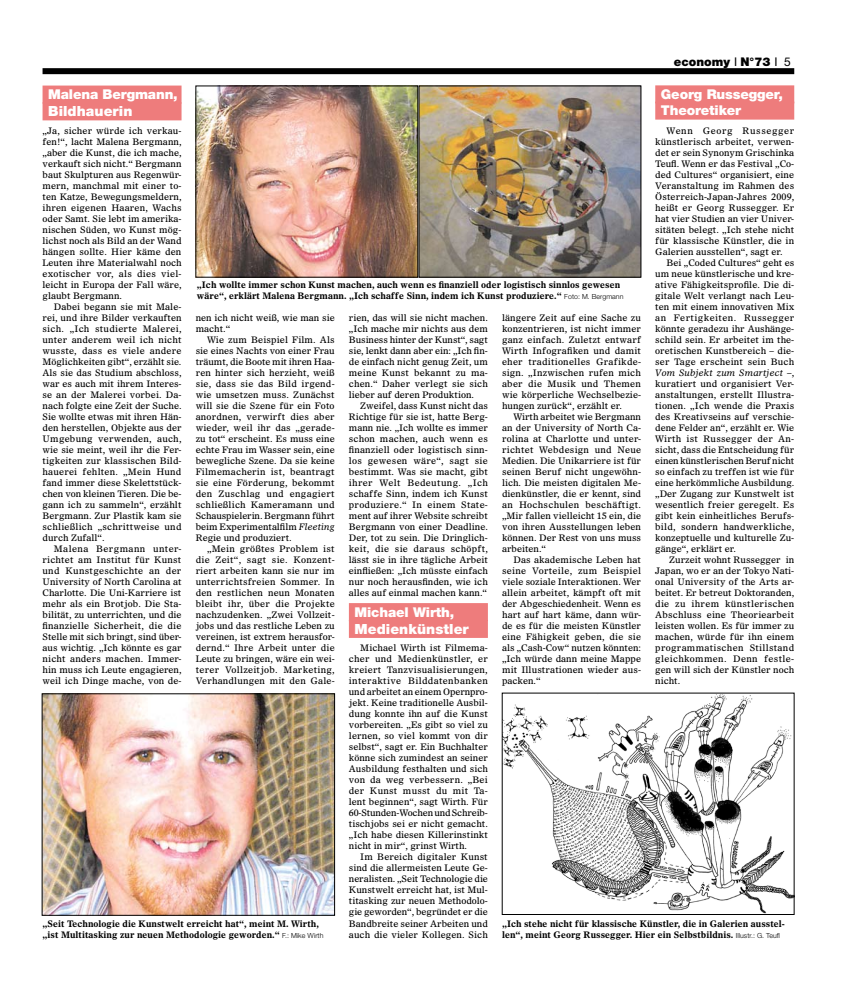
<style>
.page{position:relative;width:851px;height:993px;background:#fff}
.page>*{position:absolute;margin:0;border:0;box-sizing:border-box;transform-origin:0 0}
.t1{font:900 14px "Helvetica Neue LT";letter-spacing:.005em;color:#fff}
.t2{font:900 13.5px/16.2px "Helvetica Neue LT";letter-spacing:-.01em;color:#fff}
.t3{font:900 12px "Helvetica Neue LT";color:#000}
.t4{font:9px/11px "Olympian LT";color:#000;text-align:justify}
.t5{font:700 9px/11px "Olympian LT";color:#000}
.s1{font-weight:400}
.s2{font-style:italic}
.s3{font-family:"Helvetica Neue LT";font-weight:300;font-size:7px}
</style>
<div class="page">
<div style="left:43px;top:68px;width:751px;height:6px;background:#000"></div>
<img style="left:504px;top:694px;width:288px;height:218px">
<img style="left:44px;top:695px;width:288px;height:218px">
<img style="left:198px;top:86px;width:441px;height:191px">
<div style="left:196px;top:86px;width:222px;height:191px;border:1px solid #000"></div>
<div style="left:43px;top:85px;width:138px;height:18px;background:#ee7c7c"></div>
<div style="left:43px;top:102px;width:138px;height:18px;background:#ee7c7c"></div>
<div style="left:349px;top:603px;width:139px;height:18px;background:#ee7c7c"></div>
<div style="left:349px;top:619px;width:139px;height:18px;background:#ee7c7c"></div>
<div style="left:655px;top:85px;width:139px;height:18px;background:#ee7c7c"></div>
<div style="left:655px;top:102px;width:139px;height:18px;background:#ee7c7c"></div>
<h2 class="t2" style="left:48px;top:86px;width:131px">Malena Bergmann,</h2>
<h1 class="t1" style="left:48px;top:103px;width:86px">Bildhauerin</h1>
<h3 class="t3" style="left:673px;top:55px;width:118px">economy <span class="s1">I</span> N°73 <span class="s1">I 5</span></h3>
<h2 class="t2" style="left:660px;top:86px;width:124px">Georg Russegger,<br>Theoretiker</h2>
<p class="t4" style="left:43px;top:125px;width:140px">„Ja, sicher würde ich verkau&shy;fen!“, lacht Malena Bergmann, „aber die Kunst, die ich mache, verkauft sich nicht.“ Bergmann baut Skulpturen aus Regenwür&shy;mern, manchmal mit einer to&shy;ten Katze, Bewegungsmeldern, ihren eigenen Haaren, Wachs oder Samt. Sie lebt im amerika&shy;nischen Süden, wo Kunst mög&shy;lichst noch als Bild an der Wand hängen sollte. Hier käme den Leuten ihre Materialwahl noch exotischer vor, als dies viel&shy;leicht in Europa der Fall wäre, glaubt Bergmann.</p>
<p class="t4" style="left:43px;top:301px;width:140px;text-indent:11px">Dabei begann sie mit Male&shy;rei, und ihre Bilder verkauften sich. „Ich studierte Malerei, unter anderem weil ich nicht wusste, dass es viele andere Möglichkeiten gibt“, erzählt sie.<br>Als sie das Studium abschloss, war es auch mit ihrem Interes&shy;se an der Malerei vorbei. Da&shy;nach folgte eine Zeit der Suche.<br>Sie wollte etwas mit ihren Hän&shy;den herstellen, Objekte aus der Umgebung verwenden, auch, wie sie meint, weil ihr die Fer&shy;tigkeiten zur klassischen Bild&shy;hauerei fehlten. „Mein Hund fand immer diese Skelettstück&shy;chen von kleinen Tieren. Die be&shy;gann ich zu sammeln“, erzählt Bergmann. Zur Plastik kam sie schließlich „schrittweise und durch Zufall“.</p>
<p class="t4" style="left:43px;top:543px;width:140px;text-indent:11px">Malena Bergmann unter&shy;richtet am Institut für Kunst und Kunstgeschichte an der University of North Carolina at Charlotte. Die Uni-Karriere ist mehr als ein Brotjob. Die Sta&shy;bilität, zu unterrichten, und die finanzielle Sicherheit, die die Stelle mit sich bringt, sind über&shy;aus wichtig. „Ich könnte es gar nicht anders machen. Immer&shy;hin muss ich Leute engagieren, weil ich Dinge mache, von de-</p>
<p class="t4" style="left:655px;top:125px;width:140px;text-indent:11px">Wenn Georg Russegger künstlerisch arbeitet, verwen&shy;det er sein Synonym Grischinka Teufl. Wenn er das Festival „Co&shy;ded Cultures“ organisiert, eine Veranstaltung im Rahmen des Österreich-Japan-Jahres 2009, heißt er Georg Russegger. Er hat vier Studien an vier Univer&shy;sitäten belegt. „Ich stehe nicht für klassische Künstler, die in Galerien ausstellen“, sagt er.</p>
<p class="t4" style="left:655px;top:257px;width:140px;text-indent:11px">Bei „Coded Cultures“ geht es um neue künstlerische und kre&shy;ative Fähigkeitsprofile. Die di&shy;gitale Welt verlangt nach Leu&shy;ten mit einem innovativen Mix an Fertigkeiten. Russegger könnte geradezu ihr Aushänge&shy;schild sein. Er arbeitet im the&shy;oretischen Kunstbereich – die&shy;ser Tage erscheint sein Buch <span class="s2">Vom Subjekt zum Smartject</span> –, kuratiert und organisiert Ver&shy;anstaltungen, erstellt Illustra&shy;tionen. „Ich wende die Praxis des Kreativseins auf verschie&shy;dene Fel-der an“, erzählt er. Wie Wirth ist Russegger der An&shy;sicht, dass die Entscheidung für einen künstlerischen Beruf nicht so einfach zu treffen ist wie für eine herkömmliche Ausbildung. „Der Zugang zur Kunstwelt ist wesentlich freier geregelt. Es gibt kein einheitliches Berufs&shy;bild, sondern handwerkliche, konzeptuelle und kulturelle Zu&shy;gänge“, erklärt er.</p>
<p class="t4" style="left:655px;top:554px;width:140px;text-indent:14px">Zurzeit wohnt Russegger in Japan, wo er an der Tokyo Nati&shy;onal University of the Arts ar&shy;beitet. Er betreut Doktoranden, die zu ihrem künstlerischen Abschluss eine Theoriearbeit leisten wollen. Es für immer zu machen, würde für ihn einem programmatischen Stillstand gleichkommen. Denn festle&shy;gen will sich der Künstler noch nicht.</p>
<p class="t5" style="left:197px;top:279px;width:428px">„Ich wollte immer schon Kunst machen, auch wenn es finanziell oder logistisch sinnlos gewesen wäre“, erklärt Malena Bergmann. „Ich schaffe Sinn, indem ich Kunst produziere.“ <span class="s3">Foto: M. Bergmann</span></p>
<p class="t4" style="left:196px;top:312px;width:140px">nen ich nicht weiß, wie man sie macht.“</p>
<p class="t4" style="left:196px;top:334px;width:140px;text-indent:11px">Wie zum Beispiel Film. Als sie eines Nachts von einer Frau träumt, die Boote mit ihren Haa&shy;ren hinter sich herzieht, weiß sie, dass sie das Bild irgend&shy;wie umsetzen muss. Zunächst will sie die Szene für ein Foto anordnen, verwirft dies aber wieder, weil ihr das „gerade&shy;zu tot“ erscheint. Es muss eine echte Frau im Wasser sein, eine bewegliche Szene. Da sie keine Filmemacherin ist, beantragt sie eine Förderung, bekommt den Zuschlag und engagiert schließlich Kameramann und Schauspielerin. Bergmann führt beim Experimentalfilm <span class="s2">Fleeting </span>Regie und produziert.</p>
<p class="t4" style="left:196px;top:543px;width:140px;text-indent:11px">„Mein größtes Problem ist die Zeit“, sagt sie. Konzent&shy;riert arbeiten kann sie nur im unterrichtsfreien Sommer. In den restlichen neun Monaten bleibt ihr, über die Projekte nachzudenken. „Zwei Vollzeit&shy;jobs und das restliche Leben zu vereinen, ist extrem herausfor&shy;dernd.“ Ihre Arbeit unter die Leute zu bringen, wäre ein wei&shy;terer Vollzeitjob. Marketing, Verhandlungen mit den Gale-</p>
<p class="t4" style="left:349px;top:312px;width:140px">rien, das will sie nicht machen. „Ich mache mir nichts aus dem Business hinter der Kunst“, sagt sie, lenkt dann aber ein: „Ich fin&shy;de einfach nicht genug Zeit, um meine Kunst bekannt zu ma&shy;chen.“ Daher verlegt sie sich lieber auf deren Produktion.</p>
<p class="t4" style="left:349px;top:400px;width:140px;text-indent:11px">Zweifel, dass Kunst nicht das Richtige für sie ist, hatte Berg&shy;mann nie. „Ich wollte es immer schon machen, auch wenn es finanziell oder logistisch sinn&shy;los gewesen wäre“, sagt sie bestimmt. Was sie macht, gibt ihrer Welt Bedeutung. „Ich schaffe Sinn, indem ich Kunst produziere.“ In einem State&shy;ment auf ihrer Website schreibt Bergmann von einer Deadline.<br>Der, tot zu sein. Die Dringlich&shy;keit, die sie daraus schöpft, lässt sie in ihre tägliche Arbeit einfließen: „Ich müsste einfach nur noch herausfinden, wie ich alles auf einmal machen kann.“</p>
<p class="t4" style="left:502px;top:312px;width:140px">längere Zeit auf eine Sache zu konzentrieren, ist nicht immer ganz einfach. Zuletzt entwarf Wirth Infografiken und damit eher traditionelles Grafikde&shy;sign. „Inzwischen rufen mich aber die Musik und Themen wie körperliche Wechselbezie&shy;hungen zurück“, erzählt er.</p>
<p class="t4" style="left:502px;top:411px;width:140px;text-indent:11px">Wirth arbeitet wie Bergmann an der University of North Ca&shy;rolina at Charlotte und unter&shy;richtet Webdesign und Neue Medien. Die Unikarriere ist für seinen Beruf nicht ungewöhn&shy;lich. Die meisten digitalen Me&shy;dienkünstler, die er kennt, sind an Hochschulen beschäftigt. „Mir fallen vielleicht 15 ein, die von ihren Ausstellungen leben können. Der Rest von uns muss arbeiten.“</p>
<p class="t4" style="left:502px;top:554px;width:140px;text-indent:11px">Das akademische Leben hat seine Vorteile, zum Beispiel viele soziale Interaktionen. Wer allein arbeitet, kämpft oft mit der Abgeschiedenheit. Wenn es hart auf hart käme, dann wür&shy;de es für die meisten Künstler eine Fähigkeit geben, die sie als „Cash-Cow“ nutzen könnten: „Ich würde dann meine Mappe mit Illustrationen wieder aus&shy;packen.“</p>
<h2 class="t2" style="left:354px;top:603px;width:101px">Michael Wirth,</h2>
<h1 class="t1" style="left:354px;top:620px;width:116px">Medienkünstler</h1>
<p class="t4" style="left:349px;top:642px;width:140px;text-indent:11px">Michael Wirth ist Filmema&shy;cher und Medienkünstler, er kreiert Tanzvisualisierungen, interaktive Bilddatenbanken und arbeitet an einem Opernpro&shy;jekt. Keine traditionelle Ausbil&shy;dung konnte ihn auf die Kunst vorbereiten. „Es gibt so viel zu lernen, so viel kommt von dir selbst“, sagt er. Ein Buchhalter könne sich zumindest an seiner Ausbildung festhalten und sich von da weg verbessern. „Bei der Kunst musst du mit Ta&shy;lent beginnen“, sagt Wirth. Für 60-Stunden-Wochen und Schreib&shy;tischjobs sei er nicht gemacht. „Ich habe diesen Killerinstinkt nicht in mir“, grinst Wirth.</p>
<p class="t4" style="left:349px;top:851px;width:140px;text-indent:11px">Im Bereich digitaler Kunst sind die allermeisten Leute Ge&shy;neralisten. „Seit Technologie die Kunstwelt erreicht hat, ist Mul&shy;titasking zur neuen Methodolo&shy;gie geworden“, begründet er die Bandbreite seiner Arbeiten und auch die vieler Kollegen. Sich</p>
<p class="t5" style="left:43px;top:917px;width:282px">„Seit Technologie die Kunstwelt erreicht hat“, meint M. Wirth, „ist Multitasking zur neuen Methodologie geworden.“ <span class="s3">F.: Mike Wirth</span></p>
<p class="t5" style="left:502px;top:917px;width:284px">„Ich stehe nicht für klassische Künstler, die in Galerien ausstel&shy;len“, meint Georg Russegger. Hier ein Selbstbildnis. <span class="s3">Illustr.: G. Teufl</span></p>
</div>
